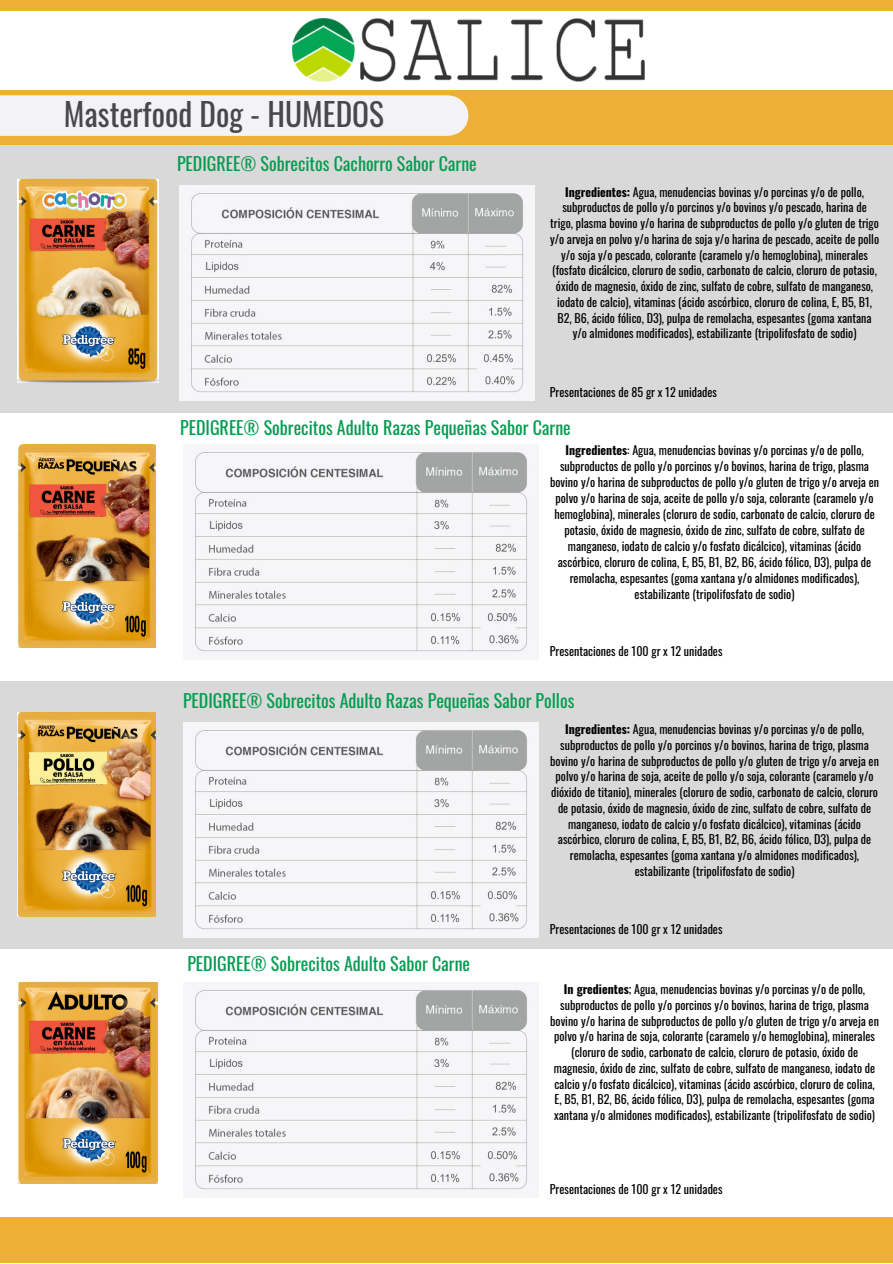
<style>
.page{position:relative;width:893px;height:1264px;background:#fff}
.page>*{position:absolute;margin:0;border:0;box-sizing:border-box;transform-origin:0 0}
.t1{font:31.35px "Oswald";color:#47484a}
.t2{font:18px "Oswald";color:#029c50}
.t3{font:12px/15.8px "Oswald";color:#000;text-align:center}
.s1{font-weight:700}
</style>
<div class="page">
<div style="left:0;top:0;width:892px;height:1262px;background:#edb034"></div>
<div style="left:0;top:11px;width:892px;height:78px;background:#fff"></div>
<div style="left:0;top:145px;width:892px;height:267px;background:#d9d9d9"></div>
<div style="left:0;top:949px;width:892px;height:267px;background:#fff"></div>
<div style="left:0;top:681px;width:892px;height:267px;background:#d9d9d9"></div>
<div style="left:0;top:413px;width:892px;height:267px;background:#fff"></div>
<div style="left:0;top:95px;width:468px;height:41px;background:#f3f3f5"></div>
<img style="left:292px;top:19px;width:352px;height:63px">
<img style="left:17px;top:178px;width:194px;height:223px">
<img style="left:179px;top:185px;width:355px;height:215px">
<img style="left:17px;top:712px;width:194px;height:205px">
<img style="left:17px;top:981px;width:141px;height:203px">
<img style="left:195px;top:448px;width:333px;height:205px">
<img style="left:183px;top:723px;width:355px;height:214px">
<img style="left:195px;top:986px;width:333px;height:205px">
<img style="left:18px;top:179px;width:140px;height:204px">
<img style="left:18px;top:444px;width:137px;height:204px">
<img style="left:18px;top:712px;width:137px;height:204px">
<img style="left:18px;top:982px;width:139px;height:201px">
<h1 class="t1" style="left:64px;top:90px;width:322px">Masterfood Dog - HUMEDOS</h1>
<h2 class="t2" style="left:177px;top:149px;width:301px">PEDIGREE® Sobrecitos Cachorro Sabor Carne</h2>
<p class="t3" style="left:550px;top:183px;width:330px"><span class="s1">Ingredientes:</span> Agua, menudencias bovinas y/o porcinas y/o de pollo, subproductos de pollo y/o porcinos y/o bovinos y/o pescado, harina de trigo, plasma bovino y/o harina de subproductos de pollo y/o gluten de trigo y/o arveja en polvo y/o harina de soja y/o harina de pescado, aceite de pollo y/o soja y/o pescado, colorante (caramelo y/o hemoglobina), minerales (fosfato dicálcico, cloruro de sodio, carbonato de calcio, cloruro de potasio, óxido de magnesio, óxido de zinc, sulfato de cobre, sulfato de manganeso, iodato de calcio), vitaminas (ácido ascórbico, cloruro de colina, E, B5, B1, B2, B6, ácido fólico, D3), pulpa de remolacha, espesantes (goma xantana y/o almidones modificados), estabilizante (tripolifosfato de sodio)</p>
<p class="t3" style="left:550px;top:383px;width:169px">Presentaciones de 85 gr x 12 unidades</p>
<h2 class="t2" style="left:180px;top:413px;width:392px">PEDIGREE® Sobrecitos Adulto Razas Pequeñas Sabor Carne</h2>
<p class="t3" style="left:550px;top:441px;width:330px"><span class="s1">Ingredientes</span>: Agua, menudencias bovinas y/o porcinas y/o de pollo, subproductos de pollo y/o porcinos y/o bovinos, harina de trigo, plasma bovino y/o harina de subproductos de pollo y/o gluten de trigo y/o arveja en polvo y/o harina de soja, aceite de pollo y/o soja, colorante (caramelo y/o hemoglobina), minerales (cloruro de sodio, carbonato de calcio, cloruro de potasio, óxido de magnesio, óxido de zinc, sulfato de cobre, sulfato de manganeso, iodato de calcio y/o fosfato dicálcico), vitaminas (ácido ascórbico, cloruro de colina, E, B5, B1, B2, B6, ácido fólico, D3), pulpa de remolacha, espesantes (goma xantana y/o almidones modificados), estabilizante (tripolifosfato de sodio)</p>
<p class="t3" style="left:550px;top:642px;width:174px">Presentaciones de 100 gr x 12 unidades</p>
<h2 class="t2" style="left:183px;top:686px;width:393px">PEDIGREE® Sobrecitos Adulto Razas Pequeñas Sabor Pollos</h2>
<p class="t3" style="left:550px;top:720px;width:330px"><span class="s1">Ingredientes:</span> Agua, menudencias bovinas y/o porcinas y/o de pollo, subproductos de pollo y/o porcinos y/o bovinos, harina de trigo, plasma bovino y/o harina de subproductos de pollo y/o gluten de trigo y/o arveja en polvo y/o harina de soja, aceite de pollo y/o soja, colorante (caramelo y/o dióxido de titanio), minerales (cloruro de sodio, carbonato de calcio, cloruro de potasio, óxido de magnesio, óxido de zinc, sulfato de cobre, sulfato de manganeso, iodato de calcio y/o fosfato dicálcico), vitaminas (ácido ascórbico, cloruro de colina, E, B5, B1, B2, B6, ácido fólico, D3), pulpa de remolacha, espesantes (goma xantana y/o almidones modificados), estabilizante (tripolifosfato de sodio)</p>
<h2 class="t2" style="left:187px;top:949px;width:284px">PEDIGREE® Sobrecitos Adulto Sabor Carne</h2>
<p class="t3" style="left:550px;top:920px;width:174px">Presentaciones de 100 gr x 12 unidades</p>
<p class="t3" style="left:550px;top:980px;width:330px"><span class="s1">In gredientes</span>; Agua, menudencias bovinas y/o porcinas y/o de pollo, subproductos de pollo y/o porcinos y/o bovinos, harina de trigo, plasma bovino y/o harina de subproductos de pollo y/o gluten de trigo y/o arveja en polvo y/o harina de soja, colorante (caramelo y/o hemoglobina), minerales (cloruro de sodio, carbonato de calcio, cloruro de potasio, óxido de magnesio, óxido de zinc, sulfato de cobre, sulfato de manganeso, iodato de calcio y/o fosfato dicálcico), vitaminas (ácido ascórbico, cloruro de colina, E, B5, B1, B2, B6, ácido fólico, D3), pulpa de remolacha, espesantes (goma xantana y/o almidones modificados), estabilizante (tripolifosfato de sodio)</p>
<p class="t3" style="left:550px;top:1181px;width:174px">Presentaciones de 100 gr x 12 unidades</p>
</div>
